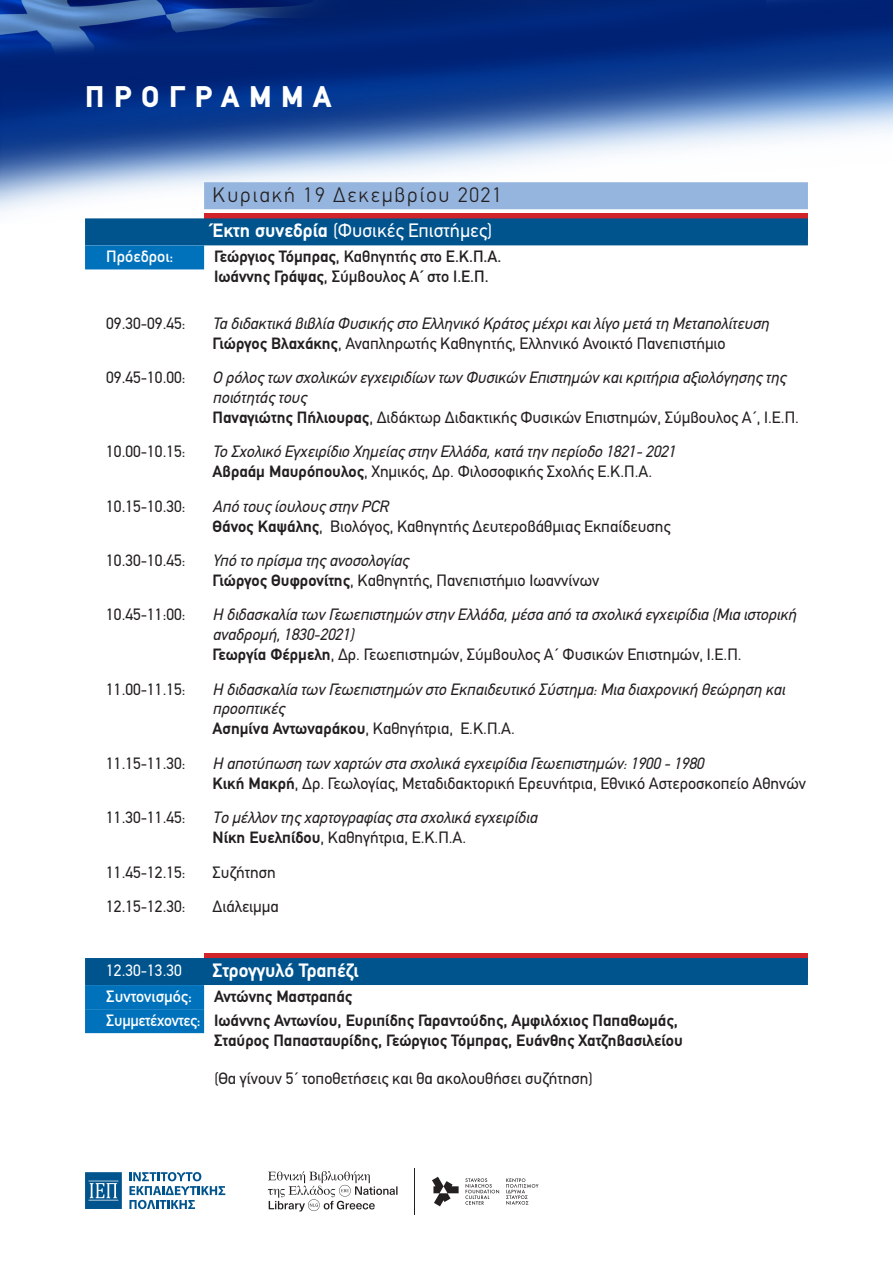
<style>
.page{position:relative;width:893px;height:1263px;background:#fff}
.page>*{position:absolute;margin:0;border:0;box-sizing:border-box;transform-origin:0 0}
.t1{font:900 30px "PF Din Text";letter-spacing:.325em;color:#fff}
.μέρα{font:300 21px "PF Din Text";letter-spacing:.09em;color:#231f20}
.συνεδρία{font:19.5px "PF Din Text";color:#fff}
.συνεδρία-2{font:700 19.5px "PF Din Text";color:#fff}
.text{font:italic 16.5px/19.8px "PF Din Text";color:#231f20}
.text-2{font:16.5px/19.8px "PF Din Text";color:#231f20}
.πρόεδρος{font:700 16.5px/19.8px "PF Din Text";color:#231f20}
.πρόεδρος-2{font:500 16.5px/19.8px "PF Din Text";color:#231f20}
.πρόεδρος-3{font:16.5px "PF Din Text";color:#231f20}
.πρόεδρος-4{font:500 16.5px "PF Din Text";color:#fff}
.text-3{font:16.5px "PF Din Text";color:#fff}
.s1{font-weight:700}
.s2{font-weight:700;font-style:normal}
.s3{font-style:normal}
.s4{font-style:italic}
.s5{font-weight:500;color:#fff}
</style>
<div class="page">
<img style="left:0;top:0;width:893px;height:213px">
<svg style="left:432px;top:1177px;width:106px;height:29px"></svg>
<hr style="left:415px;top:1168px;width:1px;height:47px;background:#231f20">
<svg style="left:268px;top:1171px;width:129px;height:40px"></svg>
<svg style="left:85px;top:1172px;width:37px;height:37px"></svg>
<svg style="left:129px;top:1172px;width:96px;height:37px"></svg>
<div style="left:204px;top:182px;width:604px;height:27px;background:#95b5de"></div>
<div style="left:204px;top:213px;width:604px;height:24px;background:#d1232a"></div>
<div style="left:85px;top:218px;width:723px;height:27px;background:#00548e"></div>
<div style="left:85px;top:245px;width:119px;height:24px;background:#0072bc"></div>
<div style="left:204px;top:953px;width:604px;height:24px;background:#d1232a"></div>
<div style="left:85px;top:958px;width:723px;height:27px;background:#00548e"></div>
<div style="left:85px;top:985px;width:119px;height:24px;background:#0072bc"></div>
<div style="left:85px;top:1009px;width:119px;height:24px;background:#0072bc"></div>
<h1 class="t1" style="left:85px;top:79px;width:248px">ΠΡΟΓΡΑΜΜΑ</h1>
<p class="μέρα" style="left:213px;top:183px;width:291px">Κυριακή 19 Δεκεμβρίου 2021</p>
<p class="συνεδρία" style="left:213px;top:219px;width:281px"><span class="s1">Έκτη συνεδρία</span> (Φυσικές Επιστήμες)</p>
<p class="πρόεδρος-4" style="left:106px;top:247px;width:69px">Πρόεδροι:</p>
<p class="πρόεδρος-2" style="left:214px;top:247px;width:289px"><span class="s1">Γεώργιος Τόμπρας</span>, Καθηγητής στο Ε.Κ.Π.Α.<br><span class="s1">Ιωάννης Γράψας</span>, Σύμβουλος Α΄ στο Ι.Ε.Π.</p>
<p class="text-2" style="left:106px;top:313px;width:81px">09.30-09.45:</p>
<p class="text" style="left:213px;top:313px;width:558px">Τα διδακτικά βιβλία Φυσικής στο Ελληνικό Κράτος μέχρι και λίγο μετά τη Μεταπολίτευση<br><span class="s2">Γιώργος Βλαχάκης</span><span class="s3">, Αναπληρωτής Καθηγητής, Ελληνικό Ανοικτό Πανεπιστήμιο</span></p>
<p class="text-2" style="left:106px;top:368px;width:81px">09.45-10.00:</p>
<p class="text" style="left:213px;top:368px;width:588px">Ο ρόλος των σχολικών εγχειριδίων των Φυσικών Επιστημών και κριτήρια αξιολόγησης της ποιότητάς τους<br><span class="s2">Παναγιώτης Πήλιουρας</span><span class="s3">, Διδάκτωρ Διδακτικής Φυσικών Επιστημών, Σύμβουλος Α΄, Ι.Ε.Π.</span></p>
<p class="text-2" style="left:106px;top:442px;width:81px">10.00-10.15:</p>
<p class="text" style="left:213px;top:442px;width:464px">Το Σχολικό Εγχειρίδιο Χημείας στην Ελλάδα, κατά την περίοδο 1821- 2021<br><span class="s2">Αβραάμ Μαυρόπουλος</span><span class="s3">, Χημικός, Δρ. Φιλοσοφικής Σχολής Ε.Κ.Π.Α.</span></p>
<p class="text-2" style="left:106px;top:496px;width:81px">10.15-10.30:</p>
<p class="text-2" style="left:213px;top:496px;width:459px"><span class="s4">Από τους ίουλους στην PCR<br></span><span class="s1">Θάνος Καψάλης</span>, Βιολόγος, Καθηγητής Δευτεροβάθμιας Εκπαίδευσης</p>
<p class="text-2" style="left:106px;top:551px;width:81px">10.30-10.45:</p>
<p class="text-2" style="left:213px;top:551px;width:388px"><span class="s4">Υπό το πρίσμα της ανοσολογίας<br></span><span class="s1">Γιώργος Θυφρονίτης</span>, Καθηγητής, Πανεπιστήμιο Ιωαννίνων</p>
<p class="text-2" style="left:106px;top:605px;width:81px">10.45-11:00:</p>
<p class="text" style="left:213px;top:605px;width:585px">Η διδασκαλία των Γεωεπιστημών στην Ελλάδα, μέσα από τα σχολικά εγχειρίδια (Μια ιστορική αναδρομή, 1830-2021)<br><span class="s2">Γεωργία Φέρμελη</span><span class="s3">, Δρ. Γεωεπιστημών, Σύμβουλος Α΄ Φυσικών Επιστημών, Ι.Ε.Π.</span></p>
<p class="text-2" style="left:106px;top:679px;width:81px">11.00-11.15:</p>
<p class="text" style="left:213px;top:679px;width:574px">Η διδασκαλία των Γεωεπιστημών στο Εκπαιδευτικό Σύστημα: Μια διαχρονική θεώρηση και προοπτικές<br><span class="s2">Ασημίνα Αντωναράκου</span><span class="s3">, Καθηγήτρια, Ε.Κ.Π.Α.</span></p>
<p class="text-2" style="left:106px;top:753px;width:81px">11.15-11.30:</p>
<p class="text-2" style="left:213px;top:753px;width:595px"><span class="s4">Η αποτύπωση των χαρτών στα σχολικά εγχειρίδια Γεωεπιστημών: 1900 - 1980<br></span><span class="s1">Κική Μακρή</span>, Δρ. Γεωλογίας, Μεταδιδακτορική Ερευνήτρια, Εθνικό Αστεροσκοπείο Αθηνών</p>
<p class="text-2" style="left:106px;top:808px;width:81px">11.30-11.45:</p>
<p class="text" style="left:213px;top:808px;width:326px">Tο μέλλον της χαρτογραφίας στα σχολικά εγχειρίδια<br><span class="s2">Νίκη Ευελπίδου</span><span class="s3">, Καθηγήτρια, Ε.Κ.Π.Α.</span></p>
<p class="text-2" style="left:106px;top:862px;width:81px">11.45-12.15:</p>
<p class="text-2" style="left:213px;top:862px;width:65px">Συζήτηση</p>
<p class="text-2" style="left:106px;top:896px;width:81px">12.15-12.30:</p>
<p class="text-2" style="left:213px;top:896px;width:68px">Διάλειμμα</p>
<p class="text-3" style="left:106px;top:961px;width:77px">12.30-13.30</p>
<p class="συνεδρία-2" style="left:213px;top:958px;width:148px">Στρογγυλό Τραπέζι</p>
<p class="πρόεδρος-4" style="left:106px;top:987px;width:87px">Συντονισμός:</p>
<p class="πρόεδρος" style="left:214px;top:986px;width:140px">Αντώνης Μαστραπάς</p>
<p class="πρόεδρος" style="left:214px;top:1010px;width:470px;text-indent:-108px"><span class="s5">Συμμετέχοντες:</span> Ιωάννης Αντωνίου, Ευριπίδης Γαραντούδης, Αμφιλόχιος Παπαθωμάς,<br>Σταύρος Παπασταυρίδης, Γεώργιος Τόμπρας, Ευάνθης Χατζηβασιλείου</p>
<p class="πρόεδρος-3" style="left:214px;top:1069px;width:380px">(Θα γίνουν 5΄ τοποθετήσεις και θα ακολουθήσει συζήτηση)</p>
</div>
